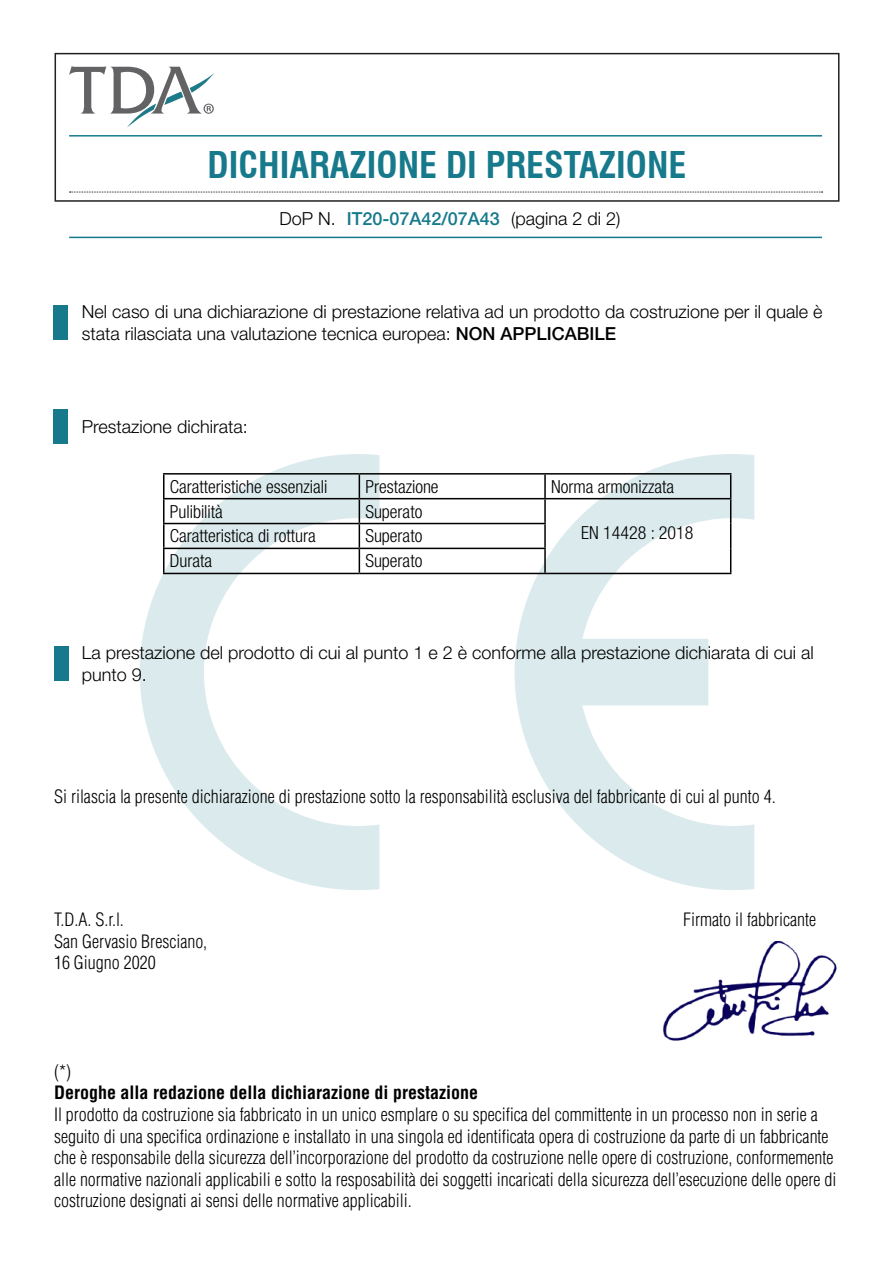
<style>
.page{position:relative;width:893px;height:1263px;background:#fff}
.page>*{position:absolute;margin:0;border:0;box-sizing:border-box;transform-origin:0 0}
.t1{font:700 condensed 36px "Swiss 721 BT";color:#177a8c}
.t2{font:300 condensed 18px/21.6px "Helvetica LT Std";color:#000}
.t3{font:300 18px/21.6px "Helvetica Neue LT Pro";color:#000}
.t4{font:300 condensed 18px "Helvetica Neue LT Pro";color:#000}
.t5{font:700 condensed 18px "Helvetica LT Std";color:#000}
.t6{font:500 18px "Helvetica Neue LT Pro";color:#177a8c}
.s1{font-weight:500}
</style>
<div class="page">
<svg style="left:140px;top:454px;width:239px;height:436px"></svg>
<svg style="left:515px;top:454px;width:239px;height:436px"></svg>
<div style="left:55px;top:53px;width:784px;height:149px;border:2px solid #231f20"></div>
<svg style="left:69px;top:66px;width:145px;height:61px"></svg>
<svg style="left:69px;top:192px;width:754px;height:1px"></svg>
<hr style="left:69px;top:135px;width:753px;height:2px;background:#177a8c">
<hr style="left:69px;top:237px;width:753px;height:1px;background:#177a8c">
<div style="left:54px;top:409px;width:14px;height:34px;background:#177a8c"></div>
<div style="left:54px;top:646px;width:14px;height:35px;background:#177a8c"></div>
<hr style="left:163px;top:473px;width:196px;height:2px;background:#000">
<hr style="left:359px;top:473px;width:186px;height:2px;background:#000">
<hr style="left:545px;top:473px;width:186px;height:2px;background:#000">
<hr style="left:544px;top:475px;width:2px;height:23px;background:#000">
<hr style="left:163px;top:498px;width:196px;height:1px;background:#000">
<hr style="left:359px;top:498px;width:186px;height:1px;background:#000">
<hr style="left:545px;top:498px;width:186px;height:1px;background:#000">
<hr style="left:544px;top:499px;width:2px;height:24px;background:#000">
<hr style="left:163px;top:523px;width:196px;height:1px;background:#000">
<hr style="left:359px;top:523px;width:187px;height:1px;background:#000">
<hr style="left:544px;top:524px;width:2px;height:24px;background:#000">
<hr style="left:163px;top:548px;width:196px;height:1px;background:#000">
<svg style="left:163px;top:475px;width:1px;height:98px"></svg>
<hr style="left:359px;top:548px;width:187px;height:1px;background:#000">
<svg style="left:359px;top:475px;width:1px;height:98px"></svg>
<hr style="left:544px;top:549px;width:2px;height:24px;background:#000">
<svg style="left:730px;top:475px;width:1px;height:98px"></svg>
<hr style="left:163px;top:573px;width:196px;height:1px;background:#000">
<hr style="left:359px;top:573px;width:186px;height:1px;background:#000">
<hr style="left:545px;top:573px;width:186px;height:1px;background:#000">
<img style="left:662px;top:941px;width:175px;height:100px">
<div style="left:54px;top:305px;width:14px;height:35px;background:#177a8c"></div>
<h1 class="t1" style="left:208px;top:143px;width:480px">DICHIARAZIONE DI PRESTAZIONE</h1>
<p class="t6" style="left:347px;top:208px;width:155px">IT20-07A42/07A43</p>
<p class="t3" style="left:279px;top:208px;width:58px">DoP N.</p>
<p class="t3" style="left:511px;top:208px;width:111px">(pagina 2 di 2)</p>
<p class="t3" style="left:82px;top:301px;width:742px">Nel caso di una dichiarazione di prestazione relativa ad un prodotto da costruzione per il quale è stata rilasciata una valutazione tecnica europea: <span class="s1">NON APPLICABILE</span></p>
<p class="t3" style="left:82px;top:415px;width:167px">Prestazione dichirata:</p>
<p class="t4" style="left:170px;top:476px;width:159px">Caratteristiche essenziali</p>
<p class="t4" style="left:365px;top:476px;width:75px">Prestazione</p>
<p class="t4" style="left:551px;top:476px;width:125px">Norma armonizzata</p>
<p class="t4" style="left:170px;top:501px;width:55px">Pulibilità</p>
<p class="t4" style="left:365px;top:501px;width:59px">Superato</p>
<p class="t4" style="left:170px;top:526px;width:148px">Caratteristica di rottura</p>
<p class="t4" style="left:365px;top:526px;width:59px">Superato</p>
<p class="t4" style="left:581px;top:522px;width:114px">EN 14428 : 2018</p>
<p class="t4" style="left:170px;top:551px;width:44px">Durata</p>
<p class="t4" style="left:365px;top:551px;width:59px">Superato</p>
<p class="t3" style="left:82px;top:642px;width:733px">La prestazione del prodotto di cui al punto 1 e 2 è conforme alla prestazione dichiarata di cui al punto 9.</p>
<p class="t2" style="left:54px;top:786px;width:723px">Si rilascia la presente dichiarazione di prestazione sotto la responsabilità esclusiva del fabbricante di cui al punto 4.</p>
<p class="t2" style="left:54px;top:908px;width:155px">T.D.A. S.r.l.<br>San Gervasio Bresciano,<br>16 Giugno 2020</p>
<p class="t2" style="left:683px;top:908px;width:134px">Firmato il fabbricante</p>
<p class="t2" style="left:54px;top:1060px;width:19px">(*)</p>
<p class="t5" style="left:54px;top:1081px;width:426px">Deroghe alla redazione della dichiarazione di prestazione</p>
<p class="t2" style="left:54px;top:1104px;width:784px">Il prodotto da costruzione sia fabbricato in un unico esmplare o su specifica del committente in un processo non in serie a seguito di una specifica ordinazione e installato in una singola ed identificata opera di costruzione da parte di un fabbricante che è responsabile della sicurezza dell’incorporazione del prodotto da costruzione nelle opere di costruzione, conformemente alle normative nazionali applicabili e sotto la resposabilità dei soggetti incaricati della sicurezza dell’esecuzione delle opere di costruzione designati ai sensi delle normative applicabili.</p>
</div>
